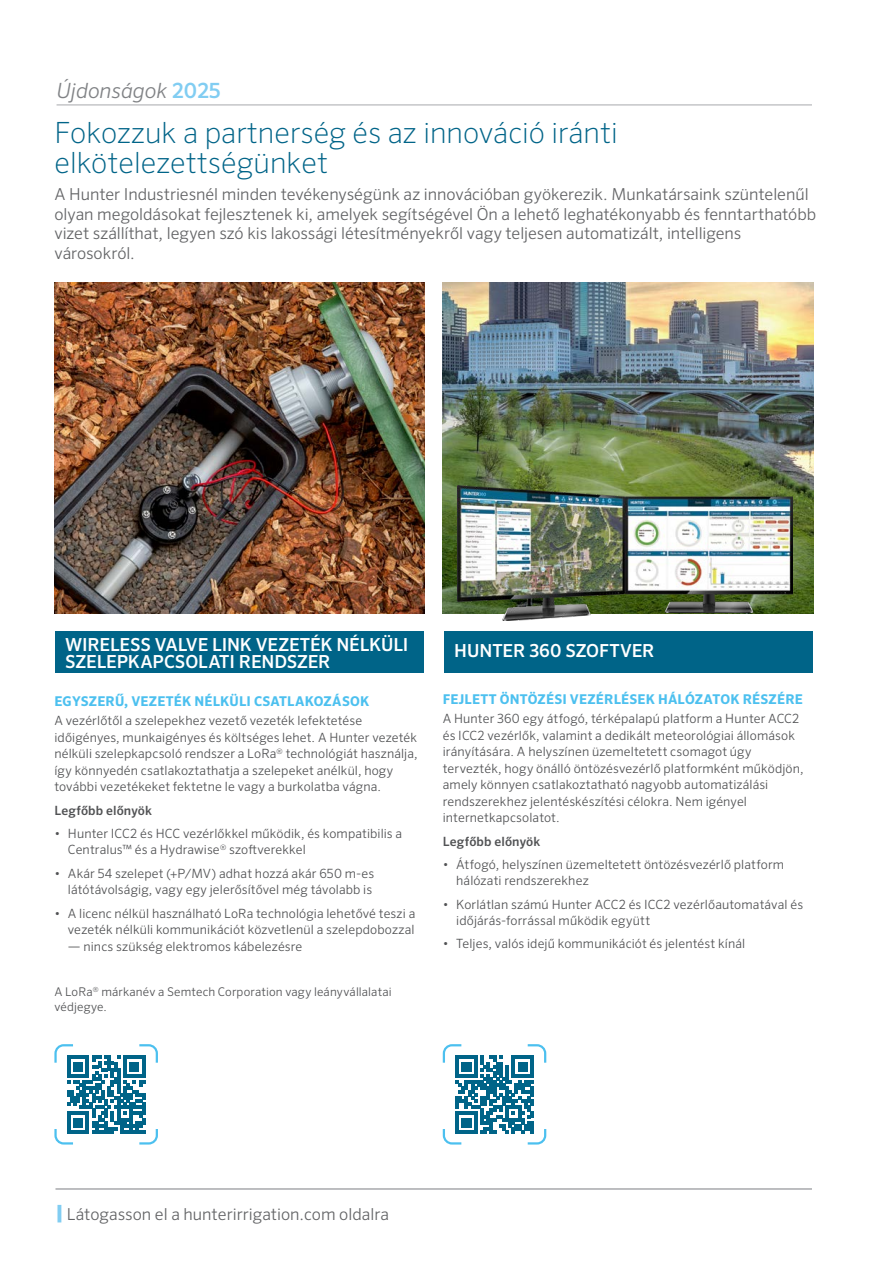
<style>
.page{position:relative;width:893px;height:1263px;background:#fff}
.page>*{position:absolute;margin:0;border:0;box-sizing:border-box;transform-origin:0 0}
.t1{font:200 29.25px/30px "Sero Pro";color:#006488}
.t2{font:italic 300 21px "Sero Pro";color:#808285}
.t3{font:500 18px/16.5px "Sero Pro";letter-spacing:-.01em;color:#fff}
.t4{font:300 16.5px/19.5px "Sero Pro";letter-spacing:-.005em;color:#636466}
.t5{font:700 13.5px "Sero Pro";letter-spacing:.015em;color:#4cc0ef}
.t6{font:300 12.75px/16.5px "Sero Pro";letter-spacing:.01em;color:#515254}
.t7{font:500 12.75px "Sero Pro";letter-spacing:.01em;color:#515254}
.t8{font:300 12px/15px "Sero Pro";letter-spacing:.01em;color:#515254}
.s1{font-weight:500;font-style:normal;color:#81cdf2}
.s2{font-weight:900;font-size:19.5px;color:#81cdf2}
</style>
<div class="page">
<hr style="left:57px;top:105px;width:755px;height:1px;background:#a7a9ac">
<hr style="left:55px;top:1188px;width:757px;height:2px;background:#a7a9ac">
<img style="left:54px;top:283px;width:371px;height:330px">
<img style="left:443px;top:283px;width:370px;height:330px">
<div style="left:55px;top:631px;width:369px;height:42px;background:#006488"></div>
<div style="left:444px;top:631px;width:369px;height:42px;background:#006488"></div>
<svg style="left:54px;top:1044px;width:104px;height:100px"></svg>
<svg style="left:443px;top:1044px;width:103px;height:100px"></svg>
<img style="left:457px;top:486px;width:336px;height:134px">
<h2 class="t2" style="left:57px;top:78px;width:166px">Újdonságok <span class="s1">2025</span></h2>
<h1 class="t1" style="left:54px;top:117px;width:565px">Fokozzuk a partnerség és az innováció iránti elkötelezettségünket</h1>
<p class="t4" style="left:54px;top:185px;width:763px">A Hunter Industriesnél minden tevékenységünk az innovációban gyökerezik. Munkatársaink szüntelenűl olyan megoldásokat fejlesztenek ki, amelyek segítségével Ön a lehető leghatékonyabb és fenntarthatóbb vizet szállíthat, legyen szó kis lakossági létesítményekről vagy teljesen automatizált, intelligens városokról.</p>
<h3 class="t3" style="left:65px;top:636px;width:345px">WIRELESS VALVE LINK VEZETÉK NÉLKÜLI<br>SZELEPKAPCSOLATI RENDSZER</h3>
<h3 class="t3" style="left:454px;top:643px;width:202px">HUNTER 360 SZOFTVER</h3>
<p class="t5" style="left:54px;top:693px;width:316px">EGYSZERŰ, VEZETÉK NÉLKÜLI CSATLAKOZÁSOK</p>
<p class="t6" style="left:54px;top:713px;width:365px">A vezérlőtől a szelepekhez vezető vezeték lefektetése időigényes, munkaigényes és költséges lehet. A Hunter vezeték nélküli szelepkapcsoló rendszer a LoRa<sup>®</sup> technológiát használja, így könnyedén csatlakoztathatja a szelepeket anélkül, hogy további vezetékeket fektetne le vagy a burkolatba vágna.</p>
<p class="t7" style="left:54px;top:802px;width:99px">Legfőbb előnyök</p>
<p class="t6" style="left:68px;top:825px;width:336px;text-indent:-14px">• Hunter ICC2 és HCC vezérlőkkel működik, és kompatibilis a<br>Centralus™ és a Hydrawise<sup>®</sup> szoftverekkel</p>
<p class="t6" style="left:54px;top:865px;width:321px;text-align:right">• Akár 54 szelepet (+P/MV) adhat hozzá akár 650 m-es látótávolságig, vagy egy jelerősítővel még távolabb is</p>
<p class="t6" style="left:54px;top:905px;width:362px;text-align:right">• A licenc nélkül használható LoRa technológia lehetővé teszi a vezeték nélküli kommunikációt közvetlenül a szelepdobozzal</p>
<p class="t6" style="left:68px;top:938px;width:236px">— nincs szükség elektromos kábelezésre</p>
<p class="t8" style="left:54px;top:984px;width:339px">A LoRa<sup>®</sup> márkanév a Semtech Corporation vagy leányvállalatai védjegye.</p>
<p class="t5" style="left:443px;top:690px;width:361px">FEJLETT ÖNTÖZÉSI VEZÉRLÉSEK HÁLÓZATOK RÉSZÉRE</p>
<p class="t6" style="left:443px;top:710px;width:362px">A Hunter 360 egy átfogó, térképalapú platform a Hunter ACC2 és ICC2 vezérlők, valamint a dedikált meteorológiai állomások irányítására. A helyszínen üzemeltetett csomagot úgy tervezték, hogy önálló öntözésvezérlő platformként működjön, amely könnyen csatlakoztatható nagyobb automatizálási rendszerekhez jelentéskészítési célokra. Nem igényel internetkapcsolatot.</p>
<p class="t7" style="left:443px;top:833px;width:99px">Legfőbb előnyök</p>
<p class="t6" style="left:456px;top:856px;width:329px;text-indent:-14px">• Átfogó, helyszínen üzemeltetett öntözésvezérlő platform hálózati rendszerekhez</p>
<p class="t6" style="left:456px;top:896px;width:348px;text-indent:-14px">• Korlátlan számú Hunter ACC2 és ICC2 vezérlőautomatával és időjárás-forrással működik együtt</p>
<p class="t6" style="left:443px;top:935px;width:304px">• Teljes, valós idejű kommunikációt és jelentést kínál</p>
<p class="t4" style="left:55px;top:1204px;width:335px"><span class="s2">|</span> Látogasson el a hunterirrigation.com oldalra</p>
</div>
